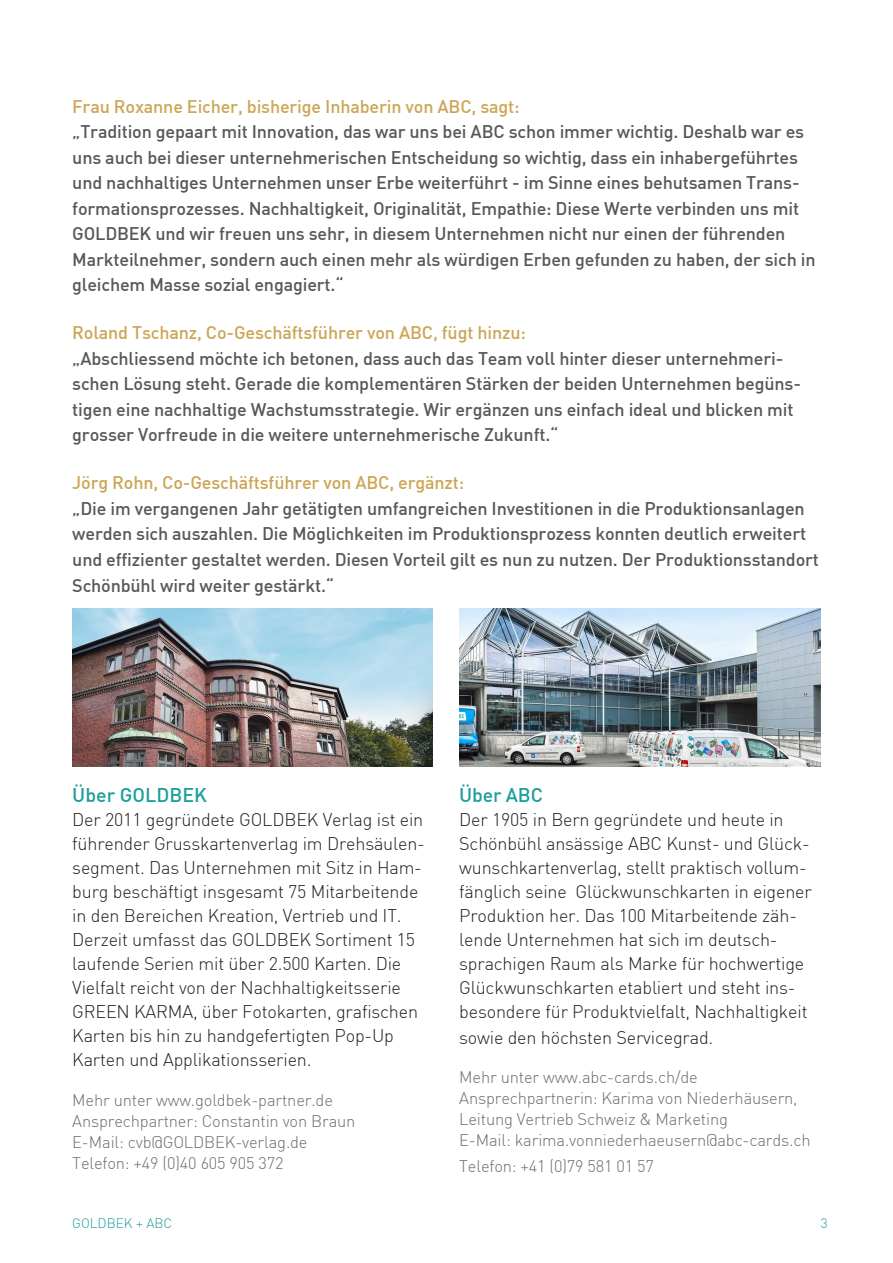
<style>
.page{position:relative;width:893px;height:1263px;background:#fff}
.page>*{position:absolute;margin:0;border:0;box-sizing:border-box;transform-origin:0 0}
.t1{font:500 19.5px "DIN";color:#1d9e9c}
.t2{font:500 18px/25.5px "DIN";letter-spacing:-.01em;color:#57585a}
.t3{font:300 18px/24px "DIN";letter-spacing:-.01em;color:#231f20}
.t4{font:500 18px "DIN";letter-spacing:-.01em;color:#cca657}
.t5{font:300 16.5px/21px "DIN";letter-spacing:-.01em;color:#6c6d70}
.t6{font:300 13.5px "DIN";color:#1d9e9c}
</style>
<div class="page">
<img style="left:72px;top:608px;width:360px;height:159px">
<img style="left:459px;top:608px;width:362px;height:159px">
<p class="t4" style="left:72px;top:95px;width:449px">Frau Roxanne Eicher, bisherige Inhaberin von ABC, sagt:</p>
<p class="t2" style="left:72px;top:118px;width:745px">„Tradition gepaart mit Innovation, das war uns bei ABC schon immer wichtig. Deshalb war es uns auch bei dieser unternehmerischen Entscheidung so wichtig, dass ein inhabergeführtes und nachhaltiges Unternehmen unser Erbe weiterführt - im Sinne eines behutsamen Trans&shy;formationsprozesses. Nachhaltigkeit, Originalität, Empathie: Diese Werte verbinden uns mit GOLDBEK und wir freuen uns sehr, in diesem Unternehmen nicht nur einen der führenden Markteilnehmer, sondern auch einen mehr als würdigen Erben gefunden zu haben, der sich in gleichem Masse sozial engagiert.“</p>
<p class="t4" style="left:72px;top:321px;width:455px">Roland Tschanz, Co-Geschäftsführer von ABC, fügt hinzu:</p>
<p class="t2" style="left:72px;top:345px;width:730px">„Abschliessend möchte ich betonen, dass auch das Team voll hinter dieser unternehmeri&shy;schen Lösung steht. Gerade die komplementären Stärken der beiden Unternehmen begüns&shy;tigen eine nachhaltige Wachstumsstrategie. Wir ergänzen uns einfach ideal und blicken mit grosser Vorfreude in die weitere unternehmerische Zukunft.“</p>
<p class="t4" style="left:72px;top:471px;width:394px">Jörg Rohn, Co-Geschäftsführer von ABC, ergänzt:</p>
<p class="t2" style="left:72px;top:495px;width:748px">„Die im vergangenen Jahr getätigten umfangreichen Investitionen in die Produktionsanlagen werden sich auszahlen. Die Möglichkeiten im Produktionsprozess konnten deutlich erweitert und effizienter gestaltet werden. Diesen Vorteil gilt es nun zu nutzen. Der Produktionsstandort Schönbühl wird weiter gestärkt.“</p>
<p class="t1" style="left:72px;top:783px;width:136px">Über GOLDBEK</p>
<p class="t3" style="left:72px;top:808px;width:354px">Der 2011 gegründete GOLDBEK Verlag ist ein führender Grusskartenverlag im Drehsäulen&shy;segment. Das Unternehmen mit Sitz in Ham&shy;burg beschäftigt insgesamt 75 Mitarbeitende in den Bereichen Kreation, Vertrieb und IT.<br>Derzeit umfasst das GOLDBEK Sortiment 15 laufende Serien mit über 2.500 Karten. Die Vielfalt reicht von der Nachhaltigkeitsserie GREEN KARMA, über Fotokarten, grafischen Karten bis hin zu handgefertigten Pop-Up Karten und Applikationsserien.</p>
<p class="t5" style="left:72px;top:1089px;width:285px">Mehr unter www.goldbek-partner.de Ansprechpartner: Constantin von Braun E-Mail: cvb@GOLDBEK-verlag.de Telefon: +49 (0)40 605 905 372</p>
<p class="t1" style="left:459px;top:783px;width:85px">Über ABC</p>
<p class="t3" style="left:459px;top:808px;width:354px">Der 1905 in Bern gegründete und heute in Schönbühl ansässige ABC Kunst- und Glück&shy;wunschkartenverlag, stellt praktisch vollum&shy;fänglich seine Glückwunschkarten in eigener Produktion her. Das 100 Mitarbeitende zäh&shy;lende Unternehmen hat sich im deutsch&shy;sprachigen Raum als Marke für hochwertige Glückwunschkarten etabliert und steht ins&shy;besondere für Produktvielfalt, Nachhaltigkeit sowie den höchsten Servicegrad.</p>
<p class="t5" style="left:459px;top:1066px;width:353px">Mehr unter www.abc-cards.ch/de Ansprechpartnerin: Karima von Niederhäusern, Leitung Vertrieb Schweiz &amp; Marketing<br>E-Mail: karima.vonniederhaeusern@abc-cards.ch</p>
<p class="t5" style="left:459px;top:1155px;width:196px">Telefon: +41 (0)79 581 01 57</p>
<p class="t6" style="left:72px;top:1215px;width:102px">GOLDBEK + ABC</p>
<p class="t6" style="left:821px;top:1215px;width:8px">3</p>
</div>
